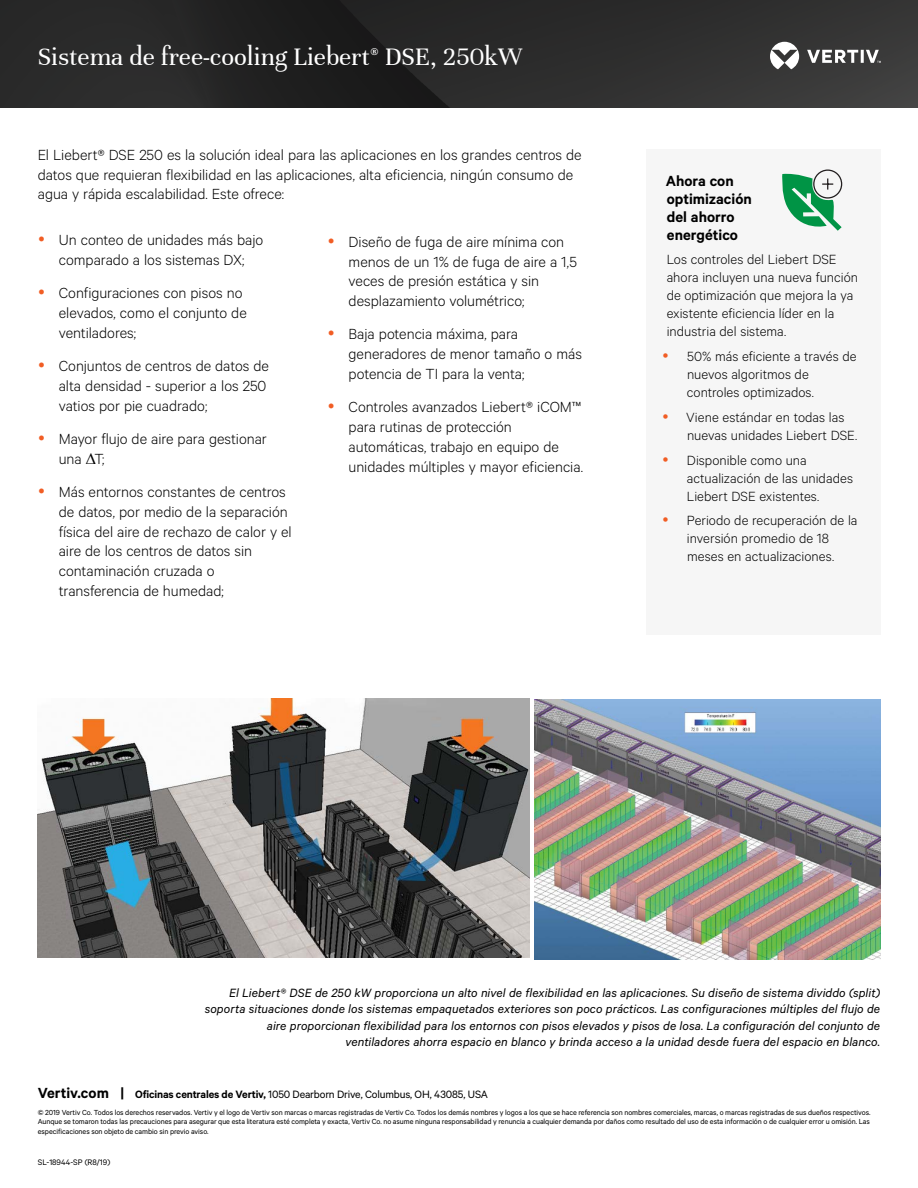
<style>
.page{position:relative;width:918px;height:1188px;background:#fff}
.page>*{position:absolute;margin:0;border:0;box-sizing:border-box;transform-origin:0 0}
.t1{font:27px "Unna";color:#fff}
.t2{font:300 16.5px/19.8px "Calibre";color:#000}
.t3{font:600 16.5px/18px "Calibre";color:#000}
.t4{font:300 15px/18px "Calibre";color:#000}
.t5{font:italic 13.5px/16.2px "Calibre";letter-spacing:.005em;color:#000;text-align:right}
.t6{font:12px "Calibre";letter-spacing:-.015em;color:#000}
.t7{font:9px "Calibre";color:#000}
.t8{font:8.25px/9.8px "Calibre";letter-spacing:-.01em;color:#000;text-align:justify}
.s1{font-weight:600;font-size:16.5px}
.s2{font-weight:600}
</style>
<div class="page">
<img style="left:0;top:0;width:918px;height:108px">
<svg style="left:770px;top:42px;width:111px;height:27px"></svg>
<img style="left:535px;top:700px;width:345px;height:259px">
<img style="left:38px;top:699px;width:492px;height:259px">
<div style="left:646px;top:149px;width:234px;height:485px;background:#f6f6f6"></div>
<svg style="left:782px;top:169px;width:61px;height:62px"></svg>
<h1 class="t1" style="left:38px;top:42px;width:486px">Sistema de free-cooling Liebert<sup>®</sup> DSE, 250kW</h1>
<p class="t2" style="left:38px;top:144px;width:545px">El Liebert® DSE 250 es la solución ideal para las aplicaciones en los grandes centros de datos que requieran flexibilidad en las aplicaciones, alta eficiencia, ningún consumo de agua y rápida escalabilidad. Este ofrece:</p>
<p class="t2" style="left:59px;top:229px;width:206px">Un conteo de unidades más bajo comparado a los sistemas DX;</p>
<p class="t2" style="left:59px;top:282px;width:190px">Configuraciones con pisos no elevados, como el conjunto de ventiladores;</p>
<p class="t2" style="left:59px;top:355px;width:212px">Conjuntos de centros de datos de alta densidad - superior a los 250 vatios por pie cuadrado;</p>
<p class="t2" style="left:59px;top:428px;width:210px">Mayor flujo de aire para gestionar una ∆T;</p>
<p class="t2" style="left:59px;top:481px;width:235px">Más entornos constantes de centros de datos, por medio de la separación física del aire de rechazo de calor y el aire de los centros de datos sin contaminación cruzada o transferencia de humedad;</p>
<p class="t2" style="left:349px;top:231px;width:230px">Diseño de fuga de aire mínima con menos de un 1% de fuga de aire a 1,5 veces de presión estática y sin desplazamiento volumétrico;</p>
<p class="t2" style="left:349px;top:324px;width:235px">Baja potencia máxima, para generadores de menor tamaño o más potencia de TI para la venta;</p>
<p class="t2" style="left:349px;top:397px;width:236px">Controles avanzados Liebert® iCOM™ para rutinas de protección automáticas, trabajo en equipo de unidades múltiples y mayor eficiencia.</p>
<p class="t3" style="left:666px;top:171px;width:88px">Ahora con optimización del ahorro energético</p>
<p class="t4" style="left:667px;top:250px;width:193px">Los controles del Liebert DSE ahora incluyen una nueva función de optimización que mejora la ya existente eficiencia líder en la industria del sistema.</p>
<p class="t4" style="left:687px;top:347px;width:171px">50% más eficiente a través de nuevos algoritmos de controles optimizados.</p>
<p class="t4" style="left:686px;top:408px;width:172px">Viene estándar en todas las nuevas unidades Liebert DSE.</p>
<p class="t4" style="left:687px;top:450px;width:168px">Disponible como una actualización de las unidades<br>Liebert DSE existentes.</p>
<p class="t4" style="left:687px;top:511px;width:172px">Periodo de recuperación de la inversión promedio de 18 meses en actualizaciones.</p>
<p class="t5" style="left:205px;top:984px;width:677px">El Liebert® DSE de 250 kW proporciona un alto nivel de flexibilidad en las aplicaciones. Su diseño de sistema dividdo (split) soporta situaciones donde los sistemas empaquetados exteriores son poco prácticos. Las configuraciones múltiples del flujo de aire proporcionan flexibilidad para los entornos con pisos elevados y pisos de losa. La configuración del conjunto de ventiladores ahorra espacio en blanco y brinda acceso a la unidad desde fuera del espacio en blanco.</p>
<p class="t6" style="left:38px;top:1087px;width:452px"><span class="s1">Vertiv.com |</span> <span class="s2">Oficinas centrales de Vertiv,</span> 1050 Dearborn Drive, Columbus, OH, 43085, USA</p>
<p class="t8" style="left:38px;top:1107px;width:834px">© 2019 Vertiv Co. Todos los derechos reservados. Vertiv y el logo de Vertiv son marcas o marcas registradas de Vertiv Co. Todos los demás nombres y logos a los que se hace referencia son nombres comerciales, marcas, o marcas registradas de sus dueños respectivos.<br>Aunque se tomaron todas las precauciones para asegurar que esta literatura esté completa y exacta, Vertiv Co. no asume ninguna responsabilidad y renuncia a cualquier demanda por daños como resultado del uso de esta información o de cualquier error u omisión. Las especificaciones son objeto de cambio sin previo aviso.</p>
<p class="t7" style="left:38px;top:1157px;width:74px">SL-18944-SP (R8/19)</p>
</div>
